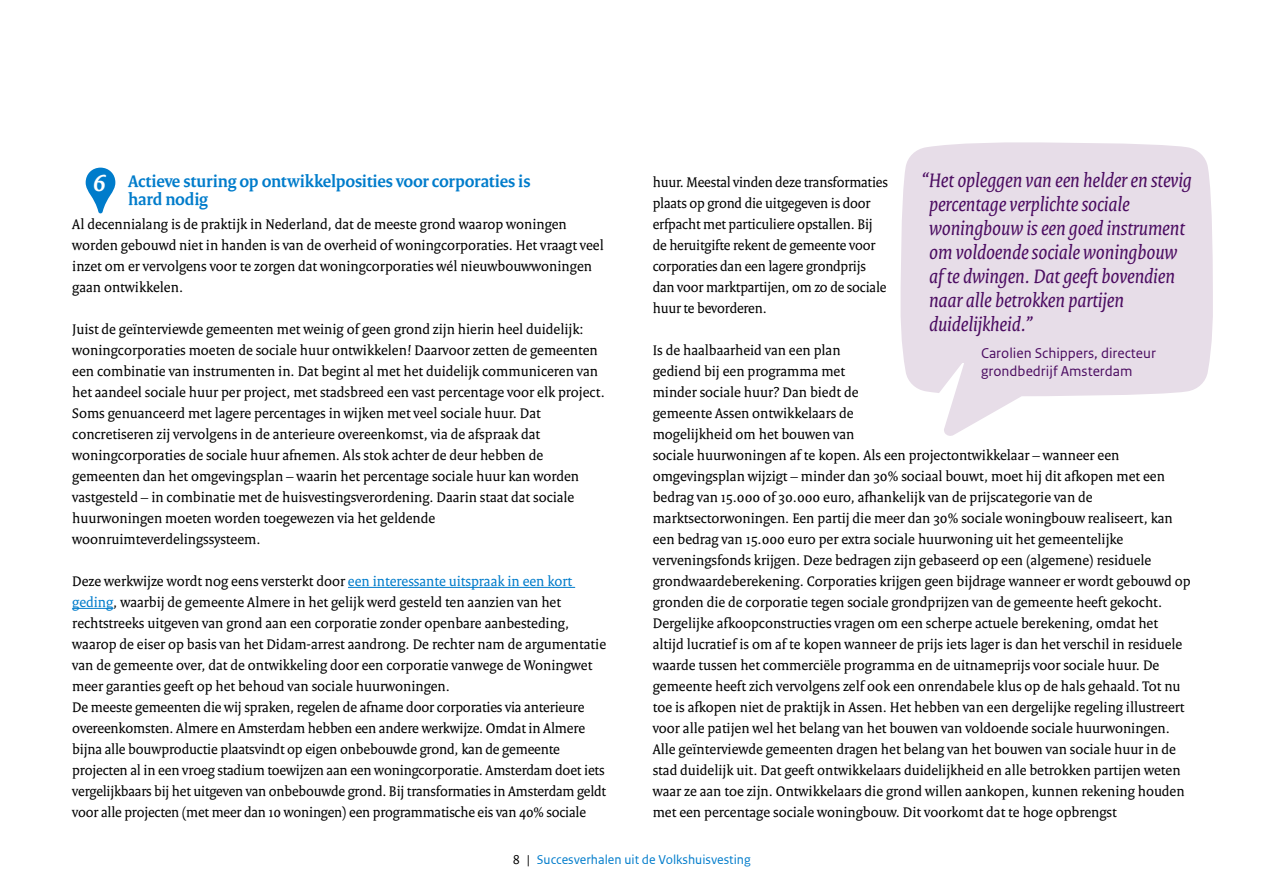
<style>
.page{position:relative;width:1263px;height:893px;background:#fff}
.page>*{position:absolute;margin:0;border:0;box-sizing:border-box;transform-origin:0 0}
.P_Duidelijk_citaat{font:italic 700 25.5px "Rijksoverheid Serif";color:#fff}
.t1{font:italic 21px/24px "Rijksoverheid Serif";color:#4b0c61}
.H2_RVO_Paragraafkop{font:700 18px/18px "Rijksoverheid Serif";letter-spacing:-.01em;color:#007ccb}
.P_Broodtekst{font:15px/21px "Rijksoverheid Serif";color:#000}
.t2{font:15px/18px "Rijksoverheid Sans Text";color:#4b0c61}
.t3{font:13.5px "Rijksoverheid Sans Text TT";color:#007ccb}
.s1{color:#007ccb}
.s2{color:#000}
</style>
<div class="page">
<hr style="left:348px;top:587px;width:227px;height:1px;background:#007ccb">
<hr style="left:72px;top:608px;width:41px;height:1px;background:#007ccb">
<svg style="left:86px;top:168px;width:29px;height:45px"></svg>
<div style="left:90px;top:171px;width:22px;height:22px;background:#007ccb;border-radius:50%"></div>
<svg style="left:900px;top:142px;width:313px;height:294px;fill:#e7dde8"></svg>
<p class="P_Duidelijk_citaat" style="left:93px;top:168px;width:14px">6</p>
<h2 class="H2_RVO_Paragraafkop" style="left:128px;top:172px;width:404px">Actieve sturing op ontwikkelposities voor corporaties is hard nodig</h2>
<p class="P_Broodtekst" style="left:72px;top:213px;width:533px">Al decennialang is de praktijk in Nederland, dat de meeste grond waarop woningen worden gebouwd niet in handen is van de overheid of woningcorporaties. Het vraagt veel inzet om er vervolgens voor te zorgen dat woningcorporaties wél nieuwbouwwoningen gaan ontwikkelen.</p>
<p class="P_Broodtekst" style="left:72px;top:318px;width:534px">Juist de geïnterviewde gemeenten met weinig of geen grond zijn hierin heel duidelijk: woningcorporaties moeten de sociale huur ontwikkelen! Daarvoor zetten de gemeenten een combinatie van instrumenten in. Dat begint al met het duidelijk communiceren van het aandeel sociale huur per project, met stadsbreed een vast percentage voor elk project.<br>Soms genuanceerd met lagere percentages in wijken met veel sociale huur. Dat concretiseren zij vervolgens in de anterieure overeenkomst, via de afspraak dat woningcorporaties de sociale huur afnemen. Als stok achter de deur hebben de gemeenten dan het omgevingsplan – waarin het percentage sociale huur kan worden vastgesteld – in combinatie met de huisvestingsverordening. Daarin staat dat sociale huurwoningen moeten worden toegewezen via het geldende woonruimteverdelingssysteem.</p>
<p class="P_Broodtekst" style="left:72px;top:570px;width:535px">Deze werkwijze wordt nog eens versterkt door <span class="s1">een interessante uitspraak in een kort geding</span>, waarbij de gemeente Almere in het gelijk werd gesteld ten aanzien van het rechtstreeks uitgeven van grond aan een corporatie zonder openbare aanbesteding, waarop de eiser op basis van het Didam-arrest aandrong. De rechter nam de argumentatie van de gemeente over, dat de ontwikkeling door een corporatie vanwege de Woningwet meer garanties geeft op het behoud van sociale huurwoningen.</p>
<p class="P_Broodtekst" style="left:72px;top:696px;width:535px">De meeste gemeenten die wij spraken, regelen de afname door corporaties via anterieure overeenkomsten. Almere en Amsterdam hebben een andere werkwijze. Omdat in Almere bijna alle bouwproductie plaatsvindt op eigen onbebouwde grond, kan de gemeente projecten al in een vroeg stadium toewijzen aan een woningcorporatie. Amsterdam doet iets vergelijkbaars bij het uitgeven van onbebouwde grond. Bij transformaties in Amsterdam geldt voor alle projecten (met meer dan 10 woningen) een programmatische eis van 40% sociale</p>
<h2 class="t1" style="left:929px;top:168px;width:264px;text-indent:-8px">“Het opleggen van een helder en stevig percentage verplichte sociale woningbouw is een goed instrument om voldoende sociale woningbouw af te dwingen. Dat geeft bovendien naar alle betrokken partijen duidelijkheid.”</h2>
<p class="t2" style="left:981px;top:344px;width:176px">Carolien Schippers, directeur grondbedrijf Amsterdam</p>
<p class="P_Broodtekst" style="left:653px;top:171px;width:237px">huur. Meestal vinden deze transformaties plaats op grond die uitgegeven is door erfpacht met particuliere opstallen. Bij de heruitgifte rekent de gemeente voor corporaties dan een lagere grondprijs dan voor marktpartijen, om zo de sociale huur te bevorderen.</p>
<p class="P_Broodtekst" style="left:653px;top:339px;width:539px">Is de haalbaarheid van een plan<br>gediend bij een programma met<br>minder sociale huur? Dan biedt de<br>gemeente Assen ontwikkelaars de<br>mogelijkheid om het bouwen van<br>sociale huurwoningen af te kopen. Als een projectontwikkelaar – wanneer een omgevingsplan wijzigt – minder dan 30% sociaal bouwt, moet hij dit afkopen met een bedrag van 15.000 of 30.000 euro, afhankelijk van de prijscategorie van de marktsectorwoningen. Een partij die meer dan 30% sociale woningbouw realiseert, kan een bedrag van 15.000 euro per extra sociale huurwoning uit het gemeentelijke verveningsfonds krijgen. Deze bedragen zijn gebaseerd op een (algemene) residuele grondwaardeberekening. Corporaties krijgen geen bijdrage wanneer er wordt gebouwd op gronden die de corporatie tegen sociale grondprijzen van de gemeente heeft gekocht.</p>
<p class="P_Broodtekst" style="left:653px;top:612px;width:533px">Dergelijke afkoopconstructies vragen om een scherpe actuele berekening, omdat het altijd lucratief is om af te kopen wanneer de prijs iets lager is dan het verschil in residuele waarde tussen het commerciële programma en de uitnameprijs voor sociale huur. De gemeente heeft zich vervolgens zelf ook een onrendabele klus op de hals gehaald. Tot nu toe is afkopen niet de praktijk in Assen. Het hebben van een dergelijke regeling illustreert voor alle patijen wel het belang van het bouwen van voldoende sociale huurwoningen.</p>
<p class="P_Broodtekst" style="left:653px;top:738px;width:533px">Alle geïnterviewde gemeenten dragen het belang van het bouwen van sociale huur in de stad duidelijk uit. Dat geeft ontwikkelaars duidelijkheid en alle betrokken partijen weten waar ze aan toe zijn. Ontwikkelaars die grond willen aankopen, kunnen rekening houden met een percentage sociale woningbouw. Dit voorkomt dat te hoge opbrengst</p>
<p class="t3" style="left:513px;top:852px;width:239px"><span class="s2">8 |</span> Succesverhalen uit de Volkshuisvesting</p>
</div>
